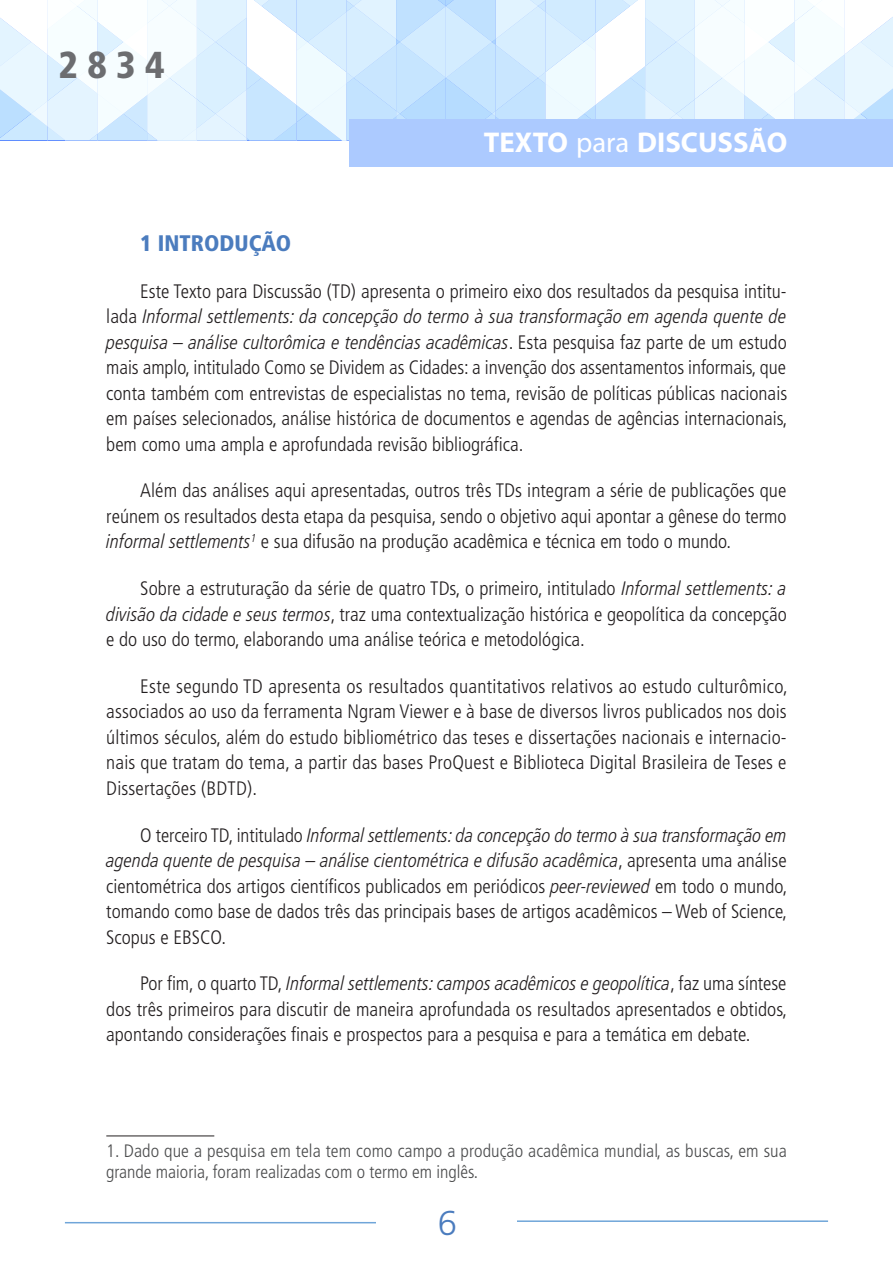
<style>
.page{position:relative;width:893px;height:1263px;background:#fff}
.page>*{position:absolute;margin:0;border:0;box-sizing:border-box;transform-origin:0 0}
.t1{font:900 condensed 37.5px "Frutiger LT Pro";color:#6c6d70}
.t2{font:300 34.5px "Frutiger LT Pro";color:#4b7cbe}
.t3{font:700 28.65px "Myriad Pro";color:#fff}
.titulo_1{font:900 condensed 22.5px "Frutiger LT Pro";color:#4b7cbe}
.texto_corrido{font:300 condensed 19.5px/25.5px "Frutiger LT Pro";color:#231f20;text-align:justify}
.nota_rodape{font:300 condensed 18px/21px "Frutiger LT Pro";letter-spacing:.005em;color:#4b4c4d}
.s1{font-weight:400}
.s2{font-style:italic}
</style>
<div class="page">
<svg style="left:0;top:0;width:893px;height:140px"></svg>
<div style="left:349px;top:119px;width:544px;height:48px;background:#accaff"></div>
<hr style="left:517px;top:1220px;width:311px;height:2px;background:#6fa5d9">
<hr style="left:65px;top:1222px;width:311px;height:1px;background:#6fa5d9">
<hr style="left:106px;top:1135px;width:108px;height:1px;background:#231f20">
<h1 class="t1" style="left:58px;top:42px;width:108px">2834</h1>
<h3 class="t3" style="left:484px;top:124px;width:305px">TEXTO <span class="s1">para</span> DISCUSSÃO</h3>
<p class="titulo_1" style="left:140px;top:229px;width:152px">1 INTRODUÇÃO</p>
<p class="texto_corrido" style="left:106px;top:278px;width:683px;text-indent:34px">Este Texto para Discussão (TD) apresenta o primeiro eixo dos resultados da pesquisa intitu&shy;lada <span class="s2">Informal settlements: da concepção do termo à sua transformação em agenda quente de pesquisa – análise cultorômica e tendências acadêmicas</span>. Esta pesquisa faz parte de um estudo mais amplo, intitulado Como se Dividem as Cidades: a invenção dos assentamentos informais, que conta também com entrevistas de especialistas no tema, revisão de políticas públicas nacionais em países selecionados, análise histórica de documentos e agendas de agências internacionais, bem como uma ampla e aprofundada revisão bibliográfica.</p>
<p class="texto_corrido" style="left:106px;top:478px;width:682px;text-indent:34px">Além das análises aqui apresentadas, outros três TDs integram a série de publicações que reúnem os resultados desta etapa da pesquisa, sendo o objetivo aqui apontar a gênese do termo <span class="s2">informal settlements</span><sup>1</sup> e sua difusão na produção acadêmica e técnica em todo o mundo.</p>
<p class="texto_corrido" style="left:106px;top:576px;width:682px;text-indent:34px">Sobre a estruturação da série de quatro TDs, o primeiro, intitulado <span class="s2">Informal settlements: a divisão da cidade e seus termos</span>, traz uma contextualização histórica e geopolítica da concepção e do uso do termo, elaborando uma análise teórica e metodológica.</p>
<p class="texto_corrido" style="left:106px;top:674px;width:683px;text-indent:34px">Este segundo TD apresenta os resultados quantitativos relativos ao estudo culturômico, associados ao uso da ferramenta Ngram Viewer e à base de diversos livros publicados nos dois últimos séculos, além do estudo bibliométrico das teses e dissertações nacionais e internacio&shy;nais que tratam do tema, a partir das bases ProQuest e Biblioteca Digital Brasileira de Teses e Dissertações (BDTD).</p>
<p class="texto_corrido" style="left:106px;top:822px;width:683px;text-indent:34px">O terceiro TD, intitulado <span class="s2">Informal settlements: da concepção do termo à sua transformação em agenda quente de pesquisa – análise cientométrica e difusão acadêmica</span>, apresenta uma análise cientométrica dos artigos científicos publicados em periódicos <span class="s2">peer-reviewed</span> em todo o mundo, tomando como base de dados três das principais bases de artigos acadêmicos – Web of Science, Scopus e EBSCO.</p>
<p class="texto_corrido" style="left:106px;top:971px;width:682px;text-indent:34px">Por fim, o quarto TD, <span class="s2">Informal settlements: campos acadêmicos e geopolítica</span>, faz uma síntese dos três primeiros para discutir de maneira aprofundada os resultados apresentados e obtidos, apontando considerações finais e prospectos para a pesquisa e para a temática em debate.</p>
<p class="nota_rodape" style="left:106px;top:1140px;width:682px">1. Dado que a pesquisa em tela tem como campo a produção acadêmica mundial, as buscas, em sua grande maioria, foram realizadas com o termo em inglês.</p>
<h2 class="t2" style="left:438px;top:1203px;width:21px">6</h2>
</div>
